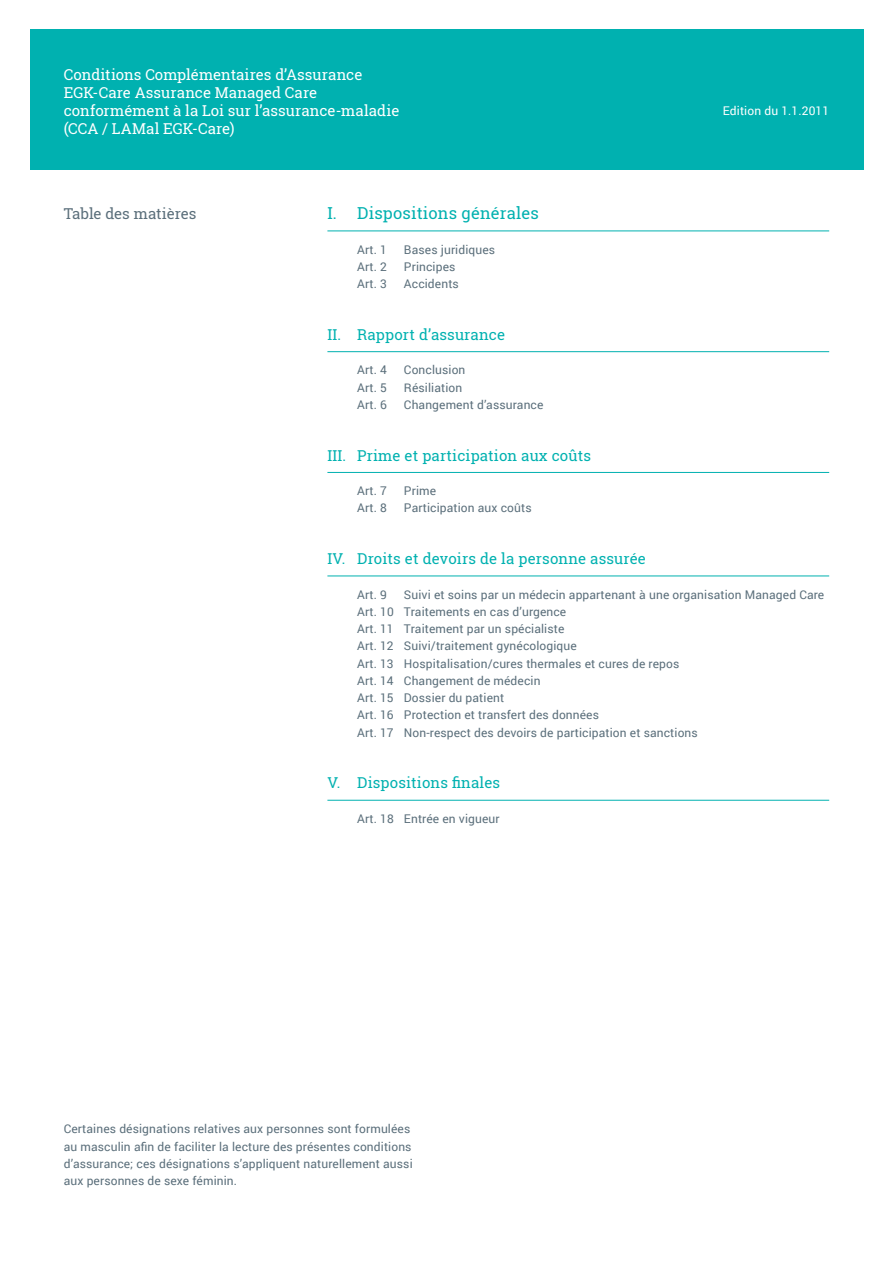
<style>
.page{position:relative;width:893px;height:1263px;background:#fff}
.page>*{position:absolute;margin:0;border:0;box-sizing:border-box;transform-origin:0 0}
.t1{font:16.5px "Roboto Slab";letter-spacing:.01em;color:#00b1b0}
.t2{font:15px/18px "Roboto Slab";letter-spacing:.005em;color:#fff}
.t3{font:15px "Roboto Slab";letter-spacing:.01em;color:#00b1b0}
.t4{font:15px "Roboto Slab";letter-spacing:-.005em;color:#5b6f7b}
.t5{font:12px/17.2px "Roboto";letter-spacing:.01em;color:#5b6f7b}
.t6{font:12px "Roboto";letter-spacing:.01em;color:#fff}
</style>
<div class="page">
<hr style="left:327px;top:231px;width:502px;height:1px;background:#00b1b0">
<hr style="left:327px;top:351px;width:502px;height:1px;background:#00b1b0">
<hr style="left:327px;top:472px;width:502px;height:1px;background:#00b1b0">
<hr style="left:327px;top:576px;width:502px;height:1px;background:#00b1b0">
<hr style="left:327px;top:800px;width:502px;height:1px;background:#00b1b0">
<div style="left:30px;top:30px;width:833px;height:140px;background:#00b1b0"></div>
<p class="t2" style="left:64px;top:65px;width:337px">Conditions Complémentaires d’Assurance EGK-Care Assurance Managed Care conformément à la Loi sur l’assurance-maladie (CCA / LAMal EGK-Care)</p>
<p class="t4" style="left:64px;top:203px;width:134px">Table des matières</p>
<h1 class="t1" style="left:327px;top:202px;width:213px">I. Dispositions générales</h1>
<p class="t5" style="left:357px;top:240px;width:31px">Art. 1</p>
<p class="t5" style="left:404px;top:240px;width:93px">Bases juridiques</p>
<p class="t5" style="left:357px;top:257px;width:31px">Art. 2</p>
<p class="t5" style="left:404px;top:257px;width:53px">Principes</p>
<p class="t5" style="left:357px;top:275px;width:31px">Art. 3</p>
<p class="t5" style="left:404px;top:275px;width:56px">Accidents</p>
<p class="t6" style="left:723px;top:102px;width:108px">Edition du 1.1.2011</p>
<p class="t3" style="left:327px;top:324px;width:179px">II. Rapport d’assurance</p>
<p class="t5" style="left:357px;top:361px;width:31px">Art. 4</p>
<p class="t5" style="left:404px;top:361px;width:63px">Conclusion</p>
<p class="t5" style="left:357px;top:378px;width:31px">Art. 5</p>
<p class="t5" style="left:404px;top:378px;width:60px">Résiliation</p>
<p class="t5" style="left:357px;top:395px;width:31px">Art. 6</p>
<p class="t5" style="left:404px;top:395px;width:141px">Changement d’assurance</p>
<p class="t3" style="left:327px;top:445px;width:265px">III. Prime et participation aux coûts</p>
<p class="t5" style="left:357px;top:482px;width:31px">Art. 7</p>
<p class="t5" style="left:404px;top:482px;width:34px">Prime</p>
<p class="t5" style="left:357px;top:499px;width:31px">Art. 8</p>
<p class="t5" style="left:404px;top:499px;width:129px">Participation aux coûts</p>
<p class="t3" style="left:327px;top:548px;width:320px">IV. Droits et devoirs de la personne assurée</p>
<p class="t5" style="left:357px;top:585px;width:31px">Art. 9</p>
<p class="t5" style="left:357px;top:585px;width:469px;text-indent:47px">Suivi et soins par un médecin appartenant à une organisation Managed Care Art. 10 Traitements en cas d’urgence<br>Art. 11 Traitement par un spécialiste<br>Art. 12 Suivi/traitement gynécologique<br>Art. 13 Hospitalisation/cures thermales et cures de repos<br>Art. 14 Changement de médecin<br>Art. 15 Dossier du patient<br>Art. 16 Protection et transfert des données<br>Art. 17 Non-respect des devoirs de participation et sanctions</p>
<p class="t3" style="left:327px;top:773px;width:174px">V. Dispositions finales</p>
<p class="t5" style="left:357px;top:809px;width:144px">Art. 18 Entrée en vigueur</p>
<p class="t5" style="left:64px;top:1120px;width:350px">Certaines désignations relatives aux personnes sont formulées au masculin afin de faciliter la lecture des présentes conditions d’assurance; ces désignations s’appliquent naturellement aussi aux personnes de sexe féminin.</p>
</div>
